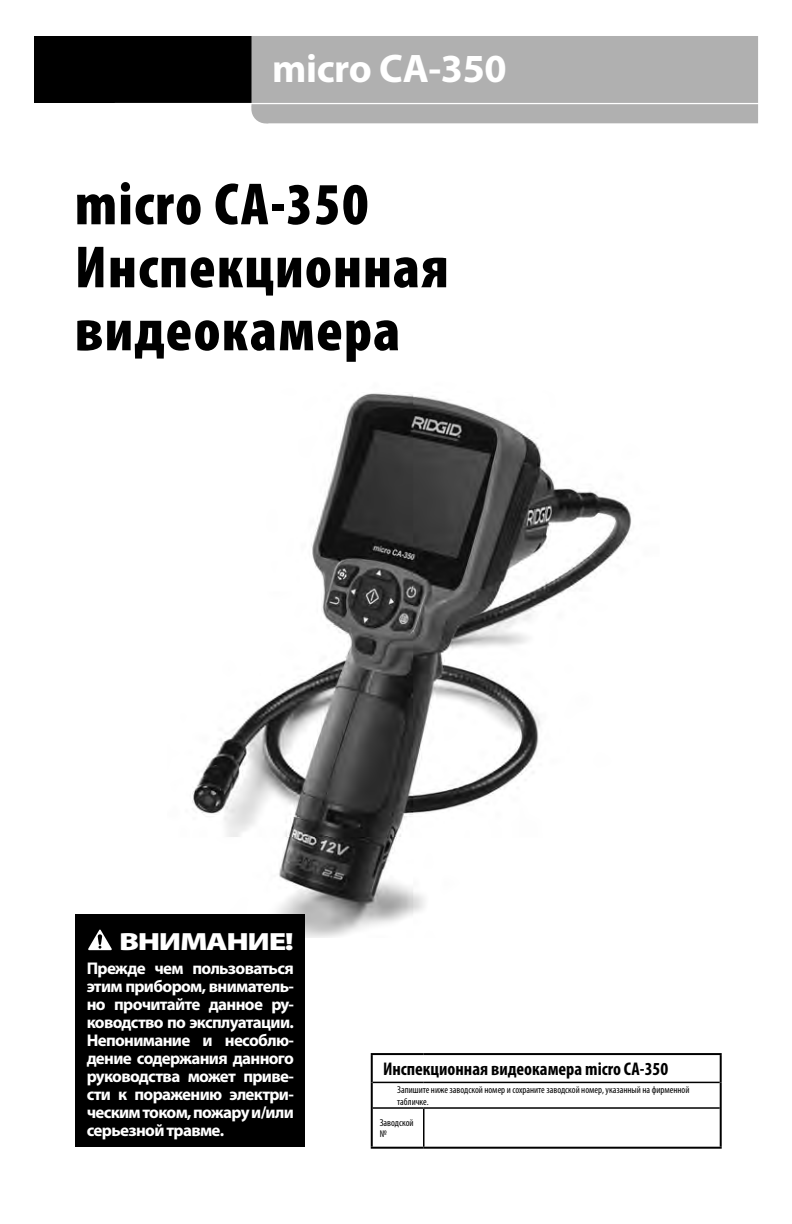
<style>
.page{position:relative;width:792px;height:1224px;background:#fff}
.page>*{position:absolute;margin:0;border:0;box-sizing:border-box;transform-origin:0 0}
.t1{font:900 condensed 60px/63px "Myriad Pro";letter-spacing:.02em;color:#000}
.t2{font:700 40px "Myriad Pro";letter-spacing:-.01em;color:#fff}
.t3{font:900 25px "Myriad Pro";letter-spacing:-.045em;color:#fff;scale:1.28 1}
.t4{font:700 condensed 18.4px "Myriad Pro";color:#000}
.t5{font:700 17px/18px "Myriad Pro";letter-spacing:-.04em;color:#fff;text-align:justify}
.t6{font:condensed 10px/11.2px "Myriad Pro";color:#000}
</style>
<div class="page">
<div style="left:34px;top:36px;width:221px;height:67px;background:#000"></div>
<div style="left:252px;top:36px;width:506px;height:87px;background:#b0b0b0"></div>
<div style="left:251px;top:95px;width:29px;height:28px;background:#b0b0b0;border-radius:50%"></div>
<hr style="left:115px;top:103px;width:644px;height:1px;background:#fff">
<hr style="left:371px;top:1053px;width:53px;height:2px;background:#000">
<hr style="left:371px;top:1055px;width:2px;height:27px;background:#000">
<hr style="left:424px;top:1053px;width:298px;height:2px;background:#000">
<hr style="left:371px;top:1082px;width:2px;height:26px;background:#000">
<hr style="left:371px;top:1108px;width:2px;height:39px;background:#000">
<hr style="left:720px;top:1108px;width:2px;height:39px;background:#000">
<hr style="left:371px;top:1147px;width:53px;height:2px;background:#000">
<hr style="left:424px;top:1147px;width:298px;height:2px;background:#000">
<hr style="left:720px;top:1055px;width:2px;height:27px;background:#000">
<hr style="left:720px;top:1082px;width:2px;height:26px;background:#000">
<hr style="left:373px;top:1082px;width:51px;height:1px;background:#000">
<hr style="left:424px;top:1082px;width:296px;height:1px;background:#000">
<hr style="left:423px;top:1109px;width:2px;height:38px;background:#000">
<hr style="left:373px;top:1107px;width:51px;height:2px;background:#000">
<hr style="left:424px;top:1107px;width:296px;height:2px;background:#000">
<img style="left:168px;top:393px;width:463px;height:544px">
<div style="left:75px;top:915px;width:230px;height:232px;background:#000"></div>
<svg style="left:89px;top:929px;width:22px;height:22px"></svg>
<svg style="left:88px;top:930px;width:24px;height:20px"></svg>
<h2 class="t2" style="left:272px;top:43px;width:236px">micro CA-350</h2>
<h1 class="t1" style="left:75px;top:174px;width:375px">micro CA-350<br>Инспекционная видеокамера</h1>
<h3 class="t3" style="left:119px;top:928px;width:138px">ВНИМАНИЕ!</h3>
<p class="t5" style="left:87px;top:959px;width:209px">Прежде чем пользоваться этим прибором, вниматель&shy;но прочитайте данное ру&shy;ководство по эксплуатации.<br>Непонимание и несоблю&shy;дение содержания данного руководства может приве&shy;сти к поражению электри&shy;ческим током, пожару и/или серьезной травме.</p>
<p class="t4" style="left:383px;top:1058px;width:287px">Инспекционная видеокамера micro CA-350</p>
<p class="t6" style="left:397px;top:1084px;width:294px">Запишите ниже заводской номер и сохраните заводской номер, указанный на фирменной табличке.</p>
<p class="t6" style="left:380px;top:1117px;width:35px">Заводской №</p>
</div>
